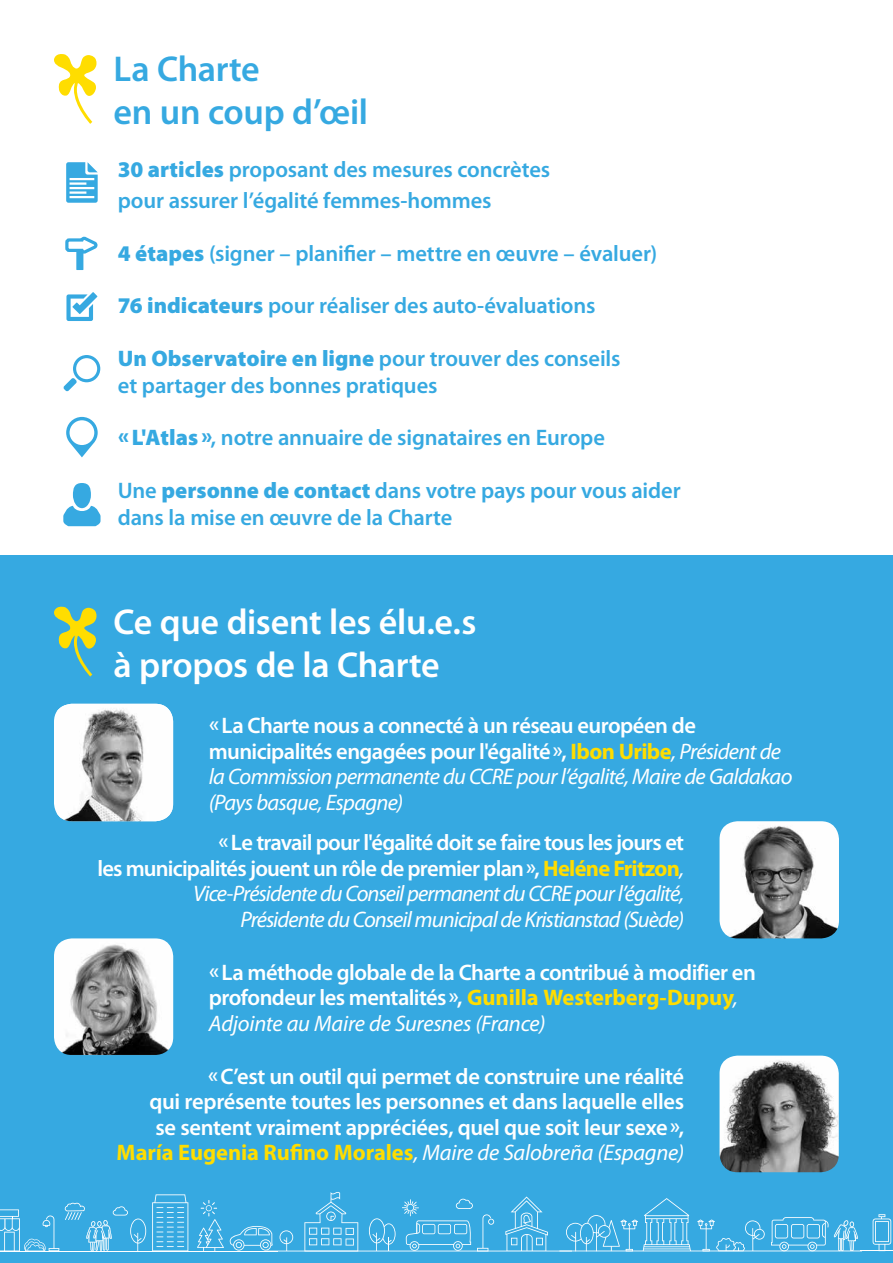
<style>
.page{position:relative;width:893px;height:1263px;background:#fff}
.page>*{position:absolute;margin:0;border:0;box-sizing:border-box;transform-origin:0 0}
.t1{font:600 36px/43.2px "Myriad Pro";letter-spacing:-.01em;color:#fff}
.t2{font:600 36px/43.2px "Myriad Pro";letter-spacing:-.01em;color:#36a9e1}
.t3{font:italic 22.5px/25.5px "Myriad Pro";letter-spacing:-.04em;color:#fff}
.t4{font:600 22.5px/27px "Myriad Pro";letter-spacing:-.005em;color:#36a9e1}
.t5{font:600 22.5px/25.5px "Myriad Pro";letter-spacing:-.02em;color:#fff}
.s1{font-weight:900}
.s2{font-weight:600;font-style:normal}
.s3{font-weight:700;font-style:normal;color:#fd0}
.s4{font-weight:700;color:#fd0}
.s5{font-weight:400;font-style:italic}
</style>
<div class="page">
<div style="left:0;top:556px;width:893px;height:707px;background:#36a9e1"></div>
<svg style="left:54px;top:54px;width:43px;height:70px"></svg>
<svg style="left:54px;top:606px;width:43px;height:70px"></svg>
<div style="left:73px;top:483px;width:18px;height:25px;background:#36a9e1;border-radius:50%"></div>
<svg style="left:63px;top:506px;width:38px;height:20px"></svg>
<svg style="left:66px;top:417px;width:32px;height:40px"></svg>
<svg style="left:63px;top:355px;width:37px;height:36px"></svg>
<svg style="left:66px;top:162px;width:32px;height:41px"></svg>
<svg style="left:66px;top:292px;width:31px;height:29px"></svg>
<div style="left:76px;top:245px;width:7px;height:25px;background:#36a9e1"></div>
<svg style="left:65px;top:236px;width:33px;height:19px"></svg>
<img style="left:54px;top:938px;width:119px;height:117px">
<img style="left:719px;top:821px;width:120px;height:117px">
<div style="left:54px;top:704px;width:119px;height:117px;background:#fff;border-radius:18px"></div>
<img style="left:57px;top:704px;width:115px;height:117px">
<img style="left:719px;top:1055px;width:120px;height:117px">
<hr style="left:0;top:1250px;width:277px;height:1px;background:#fff">
<svg style="left:0;top:1202px;width:146px;height:49px"></svg>
<svg style="left:152px;top:1192px;width:741px;height:59px"></svg>
<h1 class="t2" style="left:114px;top:46px;width:256px">La Charte<br>en un coup d’œil</h1>
<p class="t4" style="left:118px;top:153px;width:434px;line-height:31.2px"><span class="s1">30 articles</span> proposant des mesures concrètes pour assurer l’égalité femmes-hommes</p>
<p class="t4" style="left:118px;top:239px;width:541px"><span class="s1">4 étapes</span> (signer – planifier – mettre en œuvre – évaluer)</p>
<p class="t4" style="left:118px;top:292px;width:479px"><span class="s1">76 indicateurs</span> pour réaliser des auto-évaluations</p>
<p class="t4" style="left:118px;top:344px;width:504px"><span class="s1">Un Observatoire en ligne</span> pour trouver des conseils et partager des bonnes pratiques</p>
<p class="t4" style="left:118px;top:424px;width:488px"><span class="s1">« L'Atlas »</span>, notre annuaire de signataires en Europe</p>
<p class="t4" style="left:118px;top:476px;width:564px">Une <span class="s1">personne de contact</span> dans votre pays pour vous aider dans la mise en œuvre de la Charte</p>
<h1 class="t1" style="left:114px;top:599px;width:364px">Ce que disent les élu.e.s à propos de la Charte</h1>
<p class="t3" style="left:209px;top:712px;width:585px"><span class="s2">«La Charte nous a connecté à un réseau européen de municipalités engagées pour l'égalité»,</span> <span class="s3">Ibon Uribe</span>, Président de la Commission permanente du CCRE pour l’égalité, Maire de Galdakao (Pays basque, Espagne)</p>
<p class="t3" style="left:97px;top:829px;width:588px;text-align:right"><span class="s2">«Le travail pour l'égalité doit se faire tous les jours et<br>les municipalités jouent un rôle de premier plan»,</span> <span class="s3">Heléne Fritzon</span>, Vice-Présidente du Conseil permanent du CCRE pour l’égalité,<br>Présidente du Conseil municipal de Kristianstad (Suède)</p>
<p class="t5" style="left:209px;top:959px;width:549px">«La méthode globale de la Charte a contribué à modifier en profondeur les mentalités», <span class="s4">Gunilla Westerberg-Dupuy</span><span class="s5">,<br>Adjointe au Maire de Suresnes (France)</span></p>
<p class="t5" style="left:117px;top:1063px;width:569px;text-align:right">«C’est un outil qui permet de construire une réalité<br>qui représente toutes les personnes et dans laquelle elles<br>se sentent vraiment appréciées, quel que soit leur sexe», <span class="s4">María Eugenia Rufino Morales</span><span class="s5">, Maire de Salobreña (Espagne)</span></p>
</div>
